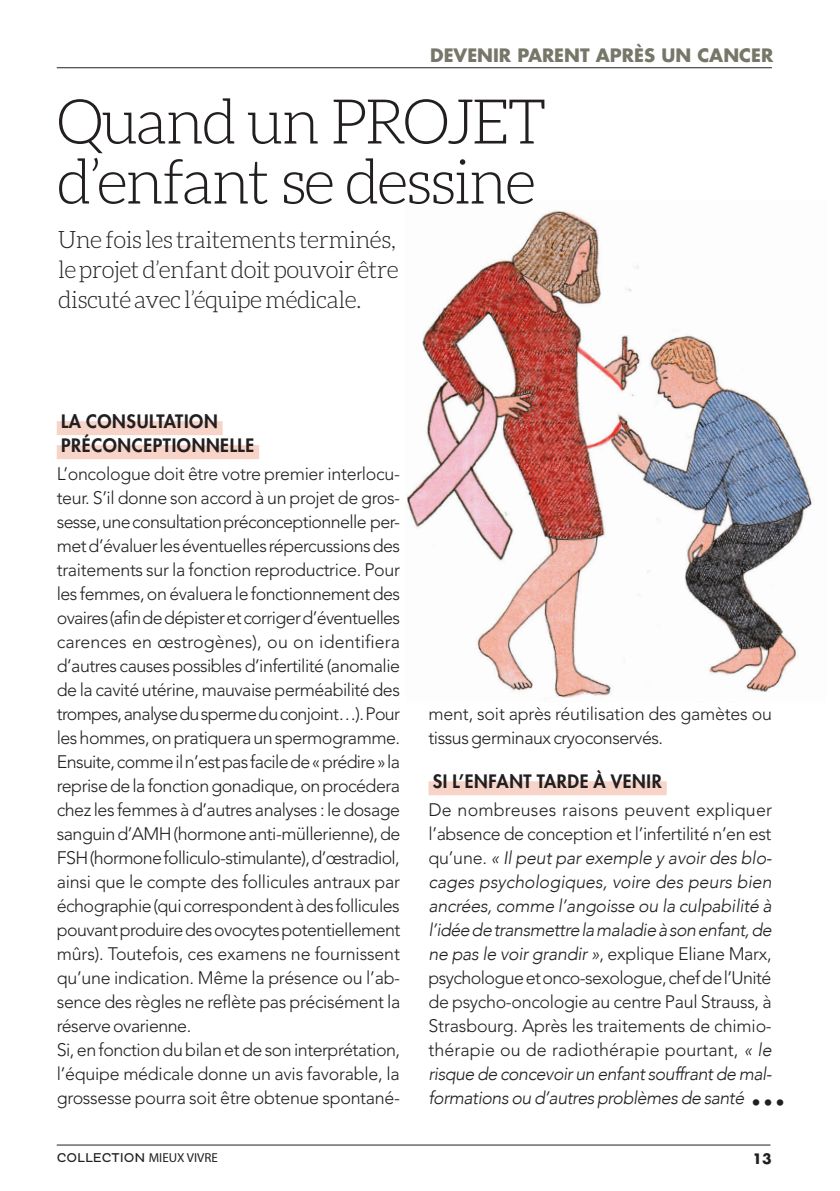
<style>
.page{position:relative;width:840px;height:1191px;background:#fff}
.page>*{position:absolute;margin:0;border:0;box-sizing:border-box;transform-origin:0 0}
.titre{font:300 62px "Aleo";letter-spacing:-.04em;color:#231f20}
.t1{font:800 36px "Futura Std";color:#231f20}
.chapo{font:300 24px/30px "Aleo";letter-spacing:-.02em;color:#231f20;text-align:justify}
.t2{font:300 18px/24px "Avenir LT Std";letter-spacing:-.02em;color:#231f20;text-align:justify}
.Style_sans_nom_1{font:800 18px "Futura Std";letter-spacing:.035em;color:#231f20}
.t3{font:700 18px "Futura Std";color:#767669}
.t4{font:700 14px "Futura Std";color:#231f20}
.t5{font:13px "Pluto";color:#231f20}
.s1{font-family:"Avenir";font-style:italic}
.s2{font-family:"Myriad Pro"}
</style>
<div class="page">
<hr style="left:57px;top:67px;width:714px;height:1px;background:#231f20">
<hr style="left:57px;top:1144px;width:713px;height:1px;background:#231f20">
<img style="left:407px;top:210px;width:405px;height:488px">
<div style="left:57px;top:421px;width:165px;height:14px;background:#f7d3c8"></div>
<div style="left:57px;top:445px;width:202px;height:14px;background:#f7d3c8"></div>
<div style="left:428px;top:781px;width:238px;height:14px;background:#f7d3c8"></div>
<p class="t3" style="left:430px;top:43px;width:344px">DEVENIR PARENT APRÈS UN CANCER</p>
<p class="titre" style="left:57px;top:88px;width:490px">Quand un PROJET</p>
<p class="titre" style="left:57px;top:148px;width:480px">d’enfant se dessine</p>
<p class="chapo" style="left:58px;top:225px;width:342px">Une fois les traitements terminés, le projet d’enfant doit pouvoir être discuté avec l’équipe médicale.</p>
<p class="Style_sans_nom_1" style="left:61px;top:410px;width:158px">LA CONSULTATION</p>
<p class="Style_sans_nom_1" style="left:61px;top:434px;width:195px">PRÉCONCEPTIONNELLE</p>
<p class="t2" style="left:57px;top:462px;width:345px">L’oncologue doit être votre premier interlocu&shy;teur. S’il donne son accord à un projet de gros&shy;sesse, une consultation préconceptionnelle per&shy;met d’évaluer les éventuelles répercussions des traitements sur la fonction reproductrice. Pour les femmes, on évaluera le fonctionnement des ovaires (afin de dépister et corriger d’éventuelles carences en œstrogènes), ou on identifiera d’autres causes possibles d’infertilité (anomalie de la cavité utérine, mauvaise perméabilité des trompes, analyse du sperme du conjoint…). Pour les hommes, on pratiquera un spermogramme.</p>
<p class="t2" style="left:57px;top:750px;width:345px">Ensuite, comme il n’est pas facile de « prédire » la reprise de la fonction gonadique, on procédera chez les femmes à d’autres analyses : le dosage sanguin d’AMH (hormone anti-müllerienne), de FSH (hormone folliculo-stimulante), d’œstradiol, ainsi que le compte des follicules antraux par échographie (qui correspondent à des follicules pouvant produire des ovocytes potentiellement mûrs). Toutefois, ces examens ne fournissent qu’une indication. Même la présence ou l’ab&shy;sence des règles ne reflète pas précisément la réserve ovarienne.</p>
<p class="t2" style="left:57px;top:1038px;width:345px">Si, en fonction du bilan et de son interprétation, l’équipe médicale donne un avis favorable, la grossesse pourra soit être obtenue spontané-</p>
<p class="t2" style="left:428px;top:702px;width:345px">ment, soit après réutilisation des gamètes ou tissus germinaux cryoconservés.</p>
<p class="Style_sans_nom_1" style="left:432px;top:770px;width:230px">SI L’ENFANT TARDE À VENIR</p>
<p class="t2" style="left:428px;top:798px;width:345px">De nombreuses raisons peuvent expliquer l’absence de conception et l’infertilité n’en est qu’une. <span class="s1">« Il peut par exemple y avoir des blo&shy;cages psychologiques, voire des peurs bien ancrées, comme l’angoisse ou la culpabilité à l’idée de transmettre la maladie à son enfant, de ne pas le voir grandir »</span>, explique Eliane Marx, psychologue et onco-sexologue, chef de l’Unité de psycho-oncologie au centre Paul Strauss, à Strasbourg. Après les traitements de chimio&shy;thérapie ou de radiothérapie pourtant, <span class="s1">« le risque de concevoir un enfant souffrant de mal&shy;formations ou d’autres problèmes de santé</span></p>
<p class="t1" style="left:749px;top:1068px;width:37px">…</p>
<p class="t5" style="left:57px;top:1150px;width:163px">COLLECTION <span class="s2">MIEUX VIVRE</span></p>
<p class="t4" style="left:752px;top:1149px;width:21px">13</p>
</div>
